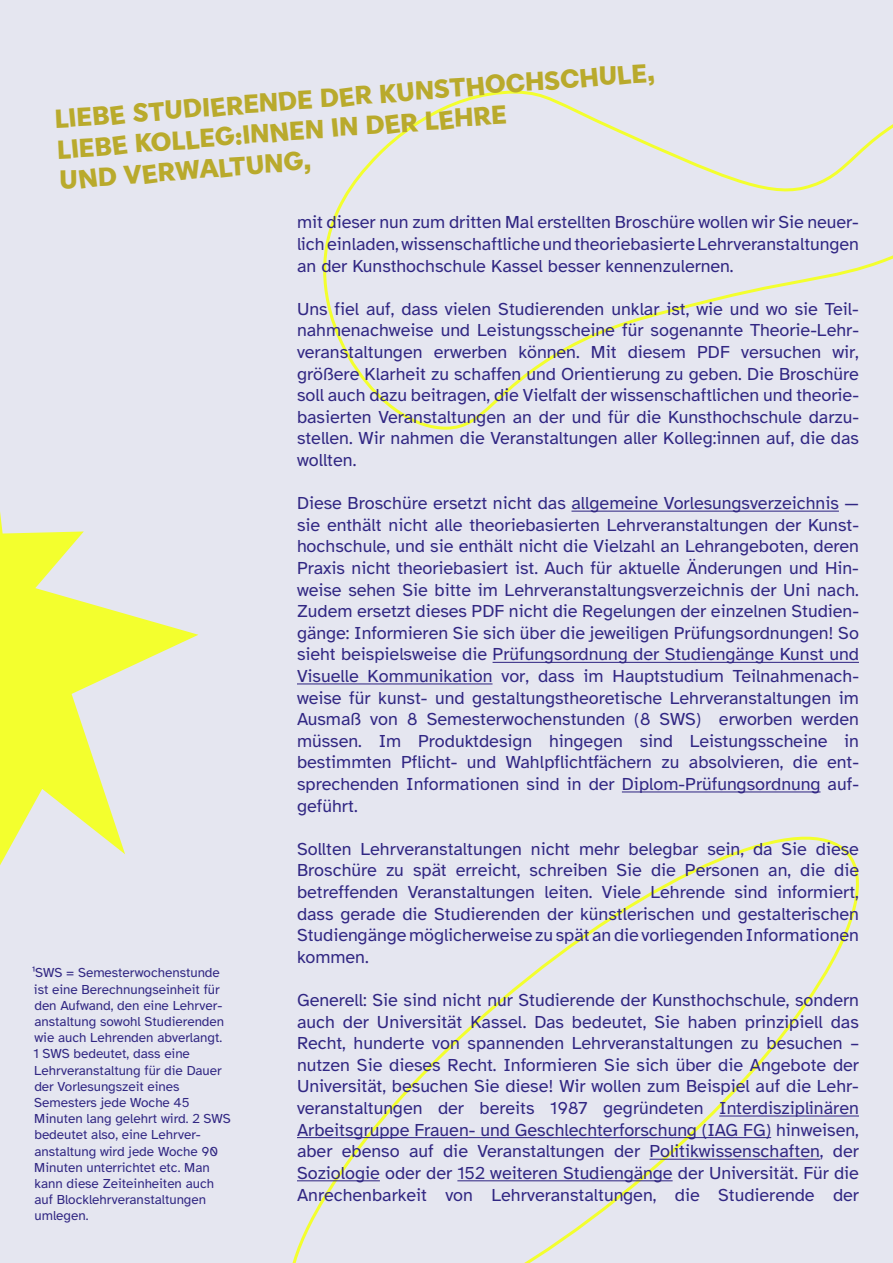
<style>
.page{position:relative;width:893px;height:1263px;background:#e5e6f0}
.page>*{position:absolute;margin:0;border:0;box-sizing:border-box;transform-origin:0 0}
.t1{font:25.5px/31.3px "Gambado Sans";color:#b9aa2c}
.t2{font:18px/21.6px "Atkinson Hyperlegible";color:#312783;text-align:justify}
.t3{font:13.5px/16.2px "Atkinson Hyperlegible";color:#312783}
</style>
<div class="page">
<svg style="left:292px;top:836px;width:567px;height:427px"></svg>
<svg style="left:323px;top:90px;width:570px;height:340px"></svg>
<svg style="left:0;top:512px;width:198px;height:353px"></svg>
<hr style="left:571px;top:511px;width:268px;height:1px;background:#312783">
<hr style="left:493px;top:662px;width:366px;height:1px;background:#312783">
<hr style="left:297px;top:683px;width:195px;height:1px;background:#312783">
<hr style="left:622px;top:791px;width:198px;height:1px;background:#312783">
<hr style="left:719px;top:1115px;width:140px;height:1px;background:#312783">
<hr style="left:297px;top:1137px;width:474px;height:1px;background:#312783">
<hr style="left:649px;top:1159px;width:171px;height:1px;background:#312783">
<hr style="left:297px;top:1180px;width:83px;height:1px;background:#312783">
<hr style="left:457px;top:1180px;width:216px;height:1px;background:#312783">
<h1 class="t1" style="left:54px;top:101px;width:603px;rotate:-4deg">LIEBE STUDIERENDE DER KUNSTHOCHSCHULE,<br>LIEBE KOLLEG:INNEN IN DER LEHRE<br>UND VERWALTUNG,</h1>
<p class="t2" style="left:297px;top:212px;width:563px">mit dieser nun zum dritten Mal erstellten Broschüre wollen wir Sie neuer&shy;lich einladen, wissenschaftliche und theoriebasierte Lehrveranstaltungen an der Kunsthochschule Kassel besser kennenzulernen.</p>
<p class="t2" style="left:297px;top:298px;width:563px">Uns fiel auf, dass vielen Studierenden unklar ist, wie und wo sie Teil&shy;nahmenachweise und Leistungsscheine für sogenannte Theorie-Lehr&shy;veranstaltungen erwerben können. Mit diesem PDF versuchen wir, größere Klarheit zu schaffen und Orientierung zu geben. Die Broschüre soll auch dazu beitragen, die Vielfalt der wissenschaftlichen und theorie&shy;basierten Veranstaltungen an der und für die Kunsthochschule darzu&shy;stellen. Wir nahmen die Veranstaltungen aller Kolleg:innen auf, die das wollten.</p>
<p class="t2" style="left:297px;top:493px;width:563px">Diese Broschüre ersetzt nicht das allgemeine Vorlesungsverzeichnis — sie enthält nicht alle theoriebasierten Lehrveranstaltungen der Kunst&shy;hochschule, und sie enthält nicht die Vielzahl an Lehrangeboten, deren Praxis nicht theoriebasiert ist. Auch für aktuelle Änderungen und Hin&shy;weise sehen Sie bitte im Lehrveranstaltungsverzeichnis der Uni nach.<br>Zudem ersetzt dieses PDF nicht die Regelungen der einzelnen Studien&shy;gänge: Informieren Sie sich über die jeweiligen Prüfungsordnungen! So sieht beispielsweise die Prüfungsordnung der Studiengänge Kunst und Visuelle Kommunikation vor, dass im Hauptstudium Teilnahmenach&shy;weise für kunst- und gestaltungstheoretische Lehrveranstaltungen im Ausmaß von 8 Semesterwochenstunden (8 SWS) erworben werden müssen. Im Produktdesign hingegen sind Leistungsscheine in bestimmten Pflicht- und Wahlpflichtfächern zu absolvieren, die ent&shy;sprechenden Informationen sind in der Diplom-Prüfungsordnung auf&shy;geführt.</p>
<p class="t2" style="left:297px;top:838px;width:563px">Sollten Lehrveranstaltungen nicht mehr belegbar sein, da Sie diese Broschüre zu spät erreicht, schreiben Sie die Personen an, die die betreffenden Veranstaltungen leiten. Viele Lehrende sind informiert, dass gerade die Studierenden der künstlerischen und gestalterischen Studiengänge möglicherweise zu spät an die vorliegenden Informationen kommen.</p>
<p class="t2" style="left:297px;top:989px;width:563px">Generell: Sie sind nicht nur Studierende der Kunsthochschule, sondern auch der Universität Kassel. Das bedeutet, Sie haben prinzipiell das Recht, hunderte von spannenden Lehrveranstaltungen zu besuchen – nutzen Sie dieses Recht. Informieren Sie sich über die Angebote der Universität, besuchen Sie diese! Wir wollen zum Beispiel auf die Lehr&shy;veranstaltungen der bereits 1987 gegründeten Interdisziplinären Arbeitsgruppe Frauen- und Geschlechterforschung (IAG FG) hinweisen, aber ebenso auf die Veranstaltungen der Politikwissenschaften, der Soziologie oder der 152 weiteren Studiengänge der Universität. Für die Anrechenbarkeit von Lehrveranstaltungen, die Studierende der</p>
<p class="t3" style="left:32px;top:965px;width:201px">¹SWS = Semesterwochenstunde ist eine Berechnungseinheit für den Aufwand, den eine Lehrver&shy;anstaltung sowohl Studierenden wie auch Lehrenden abverlangt.<br>1 SWS bedeutet, dass eine<br>Lehrveranstaltung für die Dauer der Vorlesungszeit eines<br>Semesters jede Woche 45<br>Minuten lang gelehrt wird. 2 SWS bedeutet also, eine Lehrver&shy;anstaltung wird jede Woche 90<br>Minuten unterrichtet etc. Man kann diese Zeiteinheiten auch auf Blocklehrveranstaltungen umlegen.</p>
</div>
